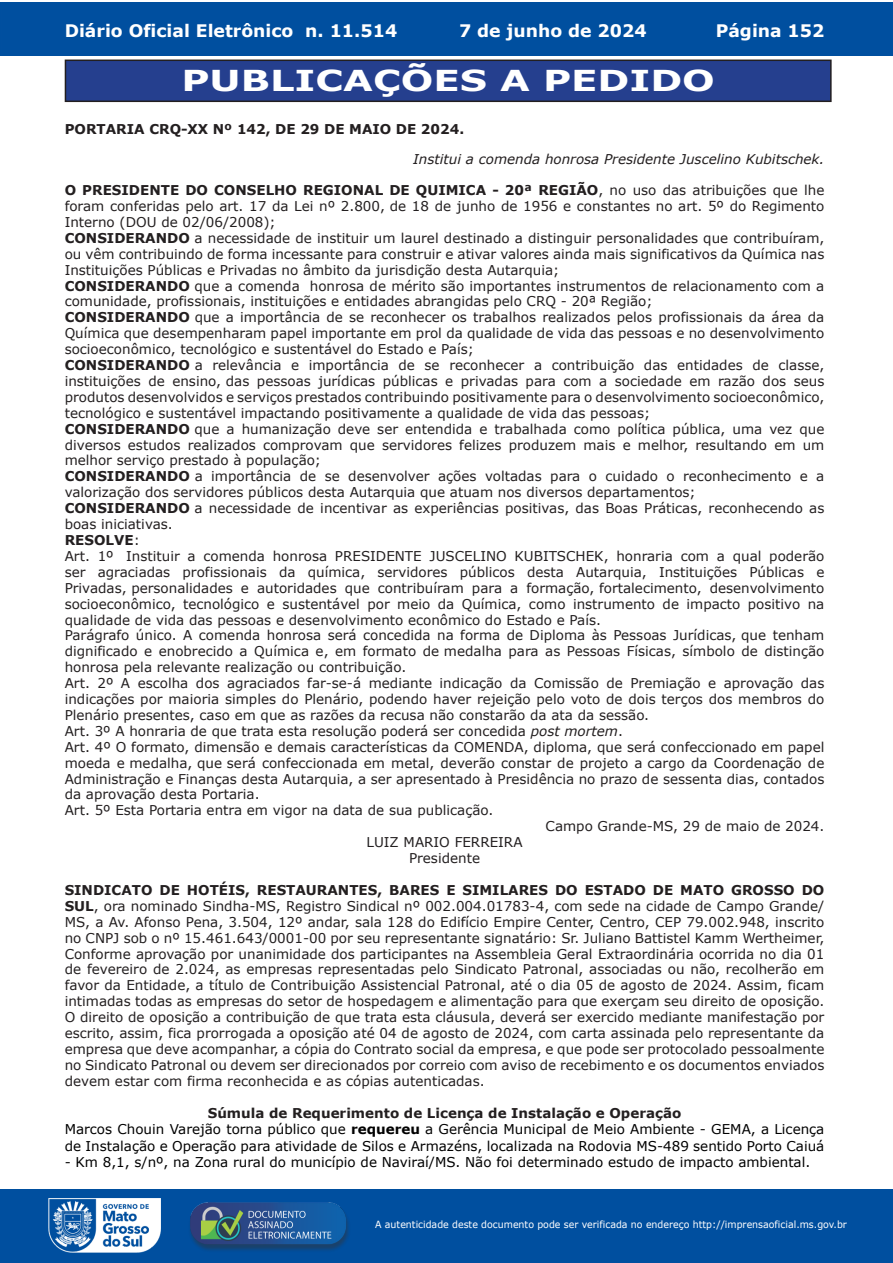
<style>
.page{position:relative;width:893px;height:1263px;background:#fff}
.page>*{position:absolute;margin:0;border:0;box-sizing:border-box;transform-origin:0 0}
.t1{font:700 28.8px "Verdana";color:#fff;scale:1.33 1}
.t2{font:700 17.25px "Verdana";color:#fff}
.t3{font:13.5px/15.9px "Verdana";color:#231f20;text-align:justify}
.t4{font:13.5px/16.2px "Verdana";color:#000;text-align:center}
.t5{font:700 13.5px "Verdana";color:#231f20}
.t6{font:italic 13.5px "Verdana";color:#231f20}
.t7{font:9.9px "Verdana";color:#fff;scale:.95 1}
.s1{font-weight:400}
.s2{font-weight:700}
.s3{font-style:italic}
.s4{font-weight:700;color:#231f20}
</style>
<div class="page">
<div style="left:0;top:2px;width:893px;height:53px;background:#004f9f"></div>
<div style="left:1px;top:1189px;width:892px;height:74px;background:#004f9f"></div>
<img style="left:49px;top:1198px;width:111px;height:54px">
<img style="left:185px;top:1201px;width:168px;height:54px">
<div style="left:65px;top:60px;width:766px;height:41px;background:#253f8e"></div>
<div style="left:65px;top:60px;width:767px;height:42px;border:2px solid #231f20"></div>
<p class="t2" style="left:65px;top:18px;width:334px">Diário Oficial Eletrônico n. 11.514</p>
<p class="t2" style="left:459px;top:18px;width:189px">7 de junho de 2024</p>
<p class="t2" style="left:716px;top:18px;width:110px">Página 152</p>
<h1 class="t1" style="left:181px;top:61px;width:403px">PUBLICAÇÕES A PEDIDO</h1>
<p class="t5" style="left:65px;top:120px;width:401px">PORTARIA CRQ-XX Nº 142, DE 29 DE MAIO DE 2024.</p>
<p class="t6" style="left:413px;top:150px;width:413px">Institui a comenda honrosa Presidente Juscelino Kubitschek.</p>
<p class="t5" style="left:65px;top:181px;width:761px">O PRESIDENTE DO CONSELHO REGIONAL DE QUIMICA - 20ª REGIÃO<span class="s1">, no uso das atribuições que lhe</span></p>
<p class="t3" style="left:65px;top:198px;width:761px">foram conferidas pelo art. 17 da Lei nº 2.800, de 18 de junho de 1956 e constantes no art. 5º do Regimento</p>
<p class="t3" style="left:65px;top:214px;width:213px">Interno (DOU de 02/06/2008);</p>
<p class="t3" style="left:65px;top:230px;width:761px"><span class="s2">CONSIDERANDO</span> a necessidade de instituir um laurel destinado a distinguir personalidades que contribuíram,</p>
<p class="t3" style="left:65px;top:246px;width:761px">ou vêm contribuindo de forma incessante para construir e ativar valores ainda mais significativos da Química nas</p>
<p class="t3" style="left:65px;top:262px;width:496px">Instituições Públicas e Privadas no âmbito da jurisdição desta Autarquia;</p>
<p class="t3" style="left:65px;top:277px;width:761px"><span class="s2">CONSIDERANDO</span> que a comenda honrosa de mérito são importantes instrumentos de relacionamento com a</p>
<p class="t3" style="left:65px;top:293px;width:589px">comunidade, profissionais, instituições e entidades abrangidas pelo CRQ - 20ª Região;</p>
<p class="t3" style="left:65px;top:309px;width:761px"><span class="s2">CONSIDERANDO</span> que a importância de se reconhecer os trabalhos realizados pelos profissionais da área da</p>
<p class="t3" style="left:65px;top:325px;width:761px">Química que desempenharam papel importante em prol da qualidade de vida das pessoas e no desenvolvimento</p>
<p class="t3" style="left:65px;top:341px;width:411px">socioeconômico, tecnológico e sustentável do Estado e País;</p>
<p class="t3" style="left:65px;top:357px;width:761px"><span class="s2">CONSIDERANDO</span> a relevância e importância de se reconhecer a contribuição das entidades de classe,</p>
<p class="t3" style="left:65px;top:373px;width:761px">instituições de ensino, das pessoas jurídicas públicas e privadas para com a sociedade em razão dos seus</p>
<p class="t3" style="left:65px;top:389px;width:761px">produtos desenvolvidos e serviços prestados contribuindo positivamente para o desenvolvimento socioeconômico,</p>
<p class="t3" style="left:65px;top:405px;width:587px">tecnológico e sustentável impactando positivamente a qualidade de vida das pessoas;</p>
<p class="t3" style="left:65px;top:421px;width:761px"><span class="s2">CONSIDERANDO</span> que a humanização deve ser entendida e trabalhada como política pública, uma vez que</p>
<p class="t3" style="left:65px;top:436px;width:761px">diversos estudos realizados comprovam que servidores felizes produzem mais e melhor, resultando em um</p>
<p class="t3" style="left:65px;top:452px;width:258px">melhor serviço prestado à população;</p>
<p class="t3" style="left:65px;top:468px;width:761px"><span class="s2">CONSIDERANDO</span> a importância de se desenvolver ações voltadas para o cuidado o reconhecimento e a</p>
<p class="t3" style="left:65px;top:484px;width:633px">valorização dos servidores públicos desta Autarquia que atuam nos diversos departamentos;</p>
<p class="t3" style="left:65px;top:500px;width:761px"><span class="s2">CONSIDERANDO</span> a necessidade de incentivar as experiências positivas, das Boas Práticas, reconhecendo as</p>
<p class="t3" style="left:65px;top:516px;width:110px">boas iniciativas.</p>
<p class="t5" style="left:65px;top:530px;width:77px">RESOLVE<span class="s1">:</span></p>
<p class="t3" style="left:65px;top:548px;width:761px">Art. 1º Instituir a comenda honrosa PRESIDENTE JUSCELINO KUBITSCHEK, honraria com a qual poderão</p>
<p class="t3" style="left:65px;top:564px;width:761px">ser agraciadas profissionais da química, servidores públicos desta Autarquia, Instituições Públicas e</p>
<p class="t3" style="left:65px;top:580px;width:761px">Privadas, personalidades e autoridades que contribuíram para a formação, fortalecimento, desenvolvimento</p>
<p class="t3" style="left:65px;top:596px;width:761px">socioeconômico, tecnológico e sustentável por meio da Química, como instrumento de impacto positivo na</p>
<p class="t3" style="left:65px;top:611px;width:538px">qualidade de vida das pessoas e desenvolvimento econômico do Estado e País.</p>
<p class="t3" style="left:65px;top:627px;width:761px">Parágrafo único. A comenda honrosa será concedida na forma de Diploma às Pessoas Jurídicas, que tenham</p>
<p class="t3" style="left:65px;top:643px;width:761px">dignificado e enobrecido a Química e, em formato de medalha para as Pessoas Físicas, símbolo de distinção</p>
<p class="t3" style="left:65px;top:659px;width:343px">honrosa pela relevante realização ou contribuição.</p>
<p class="t3" style="left:65px;top:675px;width:761px">Art. 2º A escolha dos agraciados far-se-á mediante indicação da Comissão de Premiação e aprovação das</p>
<p class="t3" style="left:65px;top:691px;width:761px">indicações por maioria simples do Plenário, podendo haver rejeição pelo voto de dois terços dos membros do</p>
<p class="t3" style="left:65px;top:707px;width:586px">Plenário presentes, caso em que as razões da recusa não constarão da ata da sessão.</p>
<p class="t3" style="left:65px;top:723px;width:560px">Art. 3º A honraria de que trata esta resolução poderá ser concedida <span class="s3">post mortem</span>.</p>
<p class="t3" style="left:65px;top:739px;width:761px">Art. 4º O formato, dimensão e demais características da COMENDA, diploma, que será confeccionado em papel</p>
<p class="t3" style="left:65px;top:755px;width:761px">moeda e medalha, que será confeccionada em metal, deverão constar de projeto a cargo da Coordenação de</p>
<p class="t3" style="left:65px;top:770px;width:761px">Administração e Finanças desta Autarquia, a ser apresentado à Presidência no prazo de sessenta dias, contados</p>
<p class="t3" style="left:65px;top:786px;width:196px">da aprovação desta Portaria.</p>
<p class="t3" style="left:65px;top:802px;width:430px">Art. 5º Esta Portaria entra em vigor na data de sua publicação.</p>
<p class="t3" style="left:546px;top:818px;width:280px">Campo Grande-MS, 29 de maio de 2024.</p>
<p class="t3" style="left:367px;top:834px;width:158px">LUIZ MARIO FERREIRA</p>
<p class="t3" style="left:409px;top:850px;width:73px">Presidente</p>
<p class="t3" style="left:65px;top:882px;width:761px"><span class="s2">SINDICATO DE HOTÉIS, RESTAURANTES, BARES E SIMILARES DO ESTADO DE MATO GROSSO DO SUL</span>, ora nominado Sindha-MS, Registro Sindical nº 002.004.01783-4, com sede na cidade de Campo Grande/ MS, a Av. Afonso Pena, 3.504, 12º andar, sala 128 do Edifício Empire Center, Centro, CEP 79.002.948, inscrito no CNPJ sob o nº 15.461.643/0001-00 por seu representante signatário: Sr. Juliano Battistel Kamm Wertheimer, Conforme aprovação por unanimidade dos participantes na Assembleia Geral Extraordinária ocorrida no dia 01 de fevereiro de 2.024, as empresas representadas pelo Sindicato Patronal, associadas ou não, recolherão em favor da Entidade, a título de Contribuição Assistencial Patronal, até o dia 05 de agosto de 2024. Assim, ficam intimadas todas as empresas do setor de hospedagem e alimentação para que exerçam seu direito de oposição.<br>O direito de oposição a contribuição de que trata esta cláusula, deverá ser exercido mediante manifestação por escrito, assim, fica prorrogada a oposição até 04 de agosto de 2024, com carta assinada pelo representante da empresa que deve acompanhar, a cópia do Contrato social da empresa, e que pode ser protocolado pessoalmente no Sindicato Patronal ou devem ser direcionados por correio com aviso de recebimento e os documentos enviados devem estar com firma reconhecida e as cópias autenticadas.</p>
<p class="t4" style="left:65px;top:1105px;width:761px"><span class="s4">Súmula de Requerimento de Licença de Instalação e Operação<br></span>Marcos Chouin Varejão torna público que <span class="s2">requereu</span> a Gerência Municipal de Meio Ambiente - GEMA, a Licença de Instalação e Operação para atividade de Silos e Armazéns, localizada na Rodovia MS-489 sentido Porto Caiuá</p>
<p class="t4" style="left:65px;top:1153px;width:747px">- Km 8,1, s/nº, na Zona rural do município de Naviraí/MS. Não foi determinado estudo de impacto ambiental.</p>
<p class="t7" style="left:375px;top:1218px;width:498px">A autenticidade deste documento pode ser verificada no endereço http://imprensaoficial.ms.gov.br</p>
</div>
